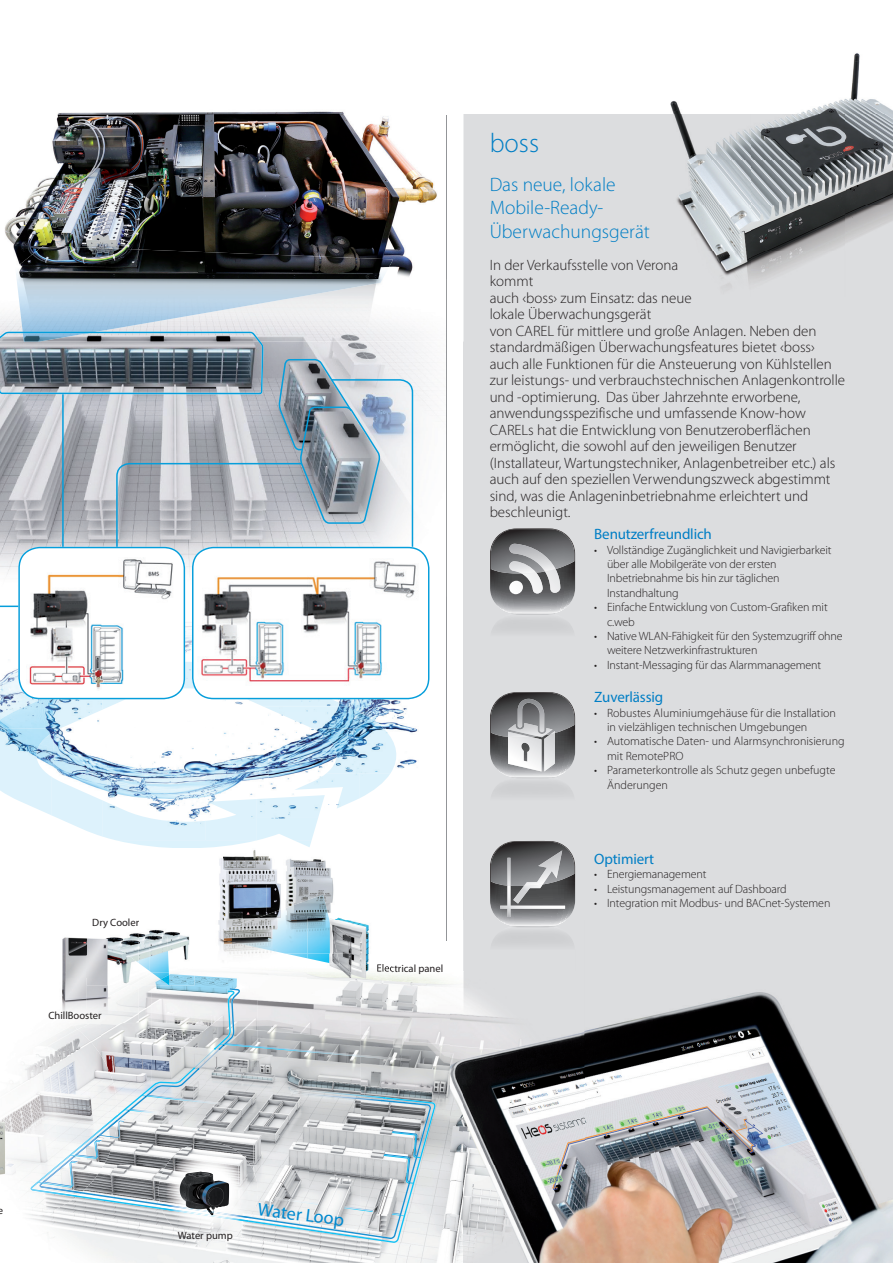
<style>
.page{position:relative;width:893px;height:1263px;background:#fff}
.page>*{position:absolute;margin:0;border:0;box-sizing:border-box;transform-origin:0 0}
.t1{font:300 27px "Myriad Pro";color:#007ec5}
.t2{font:300 19.5px/23.4px "Myriad Pro";color:#007ec5}
.t3{font:18.15px "Myriad Pro";color:#0089cf}
.t4{font:300 15px/16.5px "Myriad Pro";color:#231f20}
.t5{font:15px "Myriad Pro";letter-spacing:-.01em;color:#007ec5}
.t6{font:300 12px/14.4px "Myriad Pro";letter-spacing:-.01em;color:#231f20}
.t7{font:10.65px "Myriad Pro";color:#231f20}
</style>
<div class="page">
<div style="left:463px;top:115px;width:430px;height:1148px;background:#dcdddf"></div>
<img style="left:376px;top:699px;width:42px;height:70px">
<img style="left:51px;top:751px;width:3px;height:17px">
<img style="left:107px;top:699px;width:108px;height:120px">
<img style="left:215px;top:699px;width:53px;height:100px">
<img style="left:348px;top:699px;width:28px;height:100px">
<img style="left:54px;top:729px;width:53px;height:62px">
<img style="left:268px;top:729px;width:45px;height:44px">
<svg style="left:116px;top:840px;width:196px;height:8px"></svg>
<img style="left:0;top:699px;width:103px;height:30px">
<img style="left:103px;top:699px;width:23px;height:11px">
<img style="left:247px;top:699px;width:101px;height:7px">
<img style="left:263px;top:706px;width:121px;height:23px">
<img style="left:0;top:729px;width:60px;height:22px">
<img style="left:313px;top:729px;width:87px;height:44px">
<img style="left:0;top:751px;width:51px;height:64px">
<img style="left:51px;top:776px;width:52px;height:61px">
<img style="left:257px;top:773px;width:102px;height:45px">
<img style="left:359px;top:773px;width:32px;height:25px">
<img style="left:103px;top:800px;width:51px;height:40px">
<img style="left:205px;top:799px;width:52px;height:41px">
<img style="left:154px;top:819px;width:51px;height:21px">
<img style="left:257px;top:818px;width:61px;height:22px">
<img style="left:5px;top:111px;width:432px;height:166px">
<hr style="left:446px;top:115px;width:1px;height:825px;background:#939598">
<img style="left:15px;top:246px;width:378px;height:33px">
<img style="left:17px;top:279px;width:366px;height:53px">
<svg style="left:0;top:332px;width:429px;height:367px"></svg>
<img style="left:361px;top:940px;width:90px;height:78px">
<img style="left:195px;top:972px;width:166px;height:95px">
<img style="left:360px;top:1018px;width:91px;height:245px">
<img style="left:309px;top:1243px;width:52px;height:20px">
<img style="left:83px;top:1243px;width:226px;height:20px">
<img style="left:118px;top:985px;width:33px;height:82px">
<img style="left:151px;top:985px;width:88px;height:82px">
<img style="left:392px;top:964px;width:51px;height:10px">
<img style="left:156px;top:976px;width:81px;height:18px">
<svg style="left:32px;top:1067px;width:403px;height:176px"></svg>
<svg style="left:39px;top:1068px;width:392px;height:171px"></svg>
<img style="left:291px;top:1088px;width:94px;height:9px">
<img style="left:291px;top:1092px;width:91px;height:9px">
<svg style="left:381px;top:1097px;width:4px;height:4px"></svg>
<img style="left:194px;top:1048px;width:20px;height:19px">
<img style="left:198px;top:1049px;width:22px;height:20px">
<svg style="left:193px;top:1067px;width:6px;height:3px"></svg>
<svg style="left:383px;top:1131px;width:38px;height:53px;background:#b4cad3"></svg>
<img style="left:229px;top:1095px;width:2px;height:9px">
<img style="left:142px;top:1095px;width:87px;height:10px">
<svg style="left:141px;top:1095px;width:8px;height:3px"></svg>
<img style="left:240px;top:1043px;width:170px;height:17px">
<img style="left:221px;top:1044px;width:188px;height:17px">
<svg style="left:214px;top:988px;width:26px;height:62px;background:#b3ccd7"></svg>
<img style="left:125px;top:1109px;width:36px;height:5px">
<svg style="left:124px;top:1109px;width:8px;height:3px"></svg>
<img style="left:275px;top:1197px;width:125px;height:1px">
<img style="left:274px;top:1198px;width:130px;height:18px">
<svg style="left:399px;top:1214px;width:6px;height:2px"></svg>
<img style="left:16px;top:1023px;width:102px;height:196px">
<img style="left:31px;top:1115px;width:87px;height:82px">
<img style="left:39px;top:1119px;width:78px;height:74px">
<svg style="left:37px;top:1121px;width:87px;height:66px"></svg>
<img style="left:159px;top:1171px;width:70px;height:37px">
<img style="left:161px;top:1218px;width:88px;height:4px">
<img style="left:160px;top:1204px;width:91px;height:14px">
<img style="left:180px;top:1171px;width:43px;height:40px">
<svg style="left:209px;top:1207px;width:4px;height:9px"></svg>
<img style="left:190px;top:1208px;width:23px;height:5px">
<img style="left:0;top:1111px;width:30px;height:75px">
<img style="left:139px;top:933px;width:16px;height:52px">
<img style="left:155px;top:979px;width:6px;height:6px">
<img style="left:169px;top:974px;width:26px;height:11px">
<img style="left:139px;top:941px;width:30px;height:38px">
<svg style="left:161px;top:975px;width:9px;height:11px"></svg>
<img style="left:62px;top:937px;width:25px;height:74px">
<img style="left:86px;top:978px;width:53px;height:45px">
<img style="left:62px;top:1008px;width:7px;height:6px">
<img style="left:87px;top:933px;width:52px;height:52px">
<img style="left:119px;top:944px;width:20px;height:19px">
<img style="left:307px;top:972px;width:43px;height:8px">
<img style="left:350px;top:920px;width:42px;height:60px">
<img style="left:377px;top:964px;width:15px;height:10px">
<img style="left:392px;top:940px;width:7px;height:13px">
<img style="left:219px;top:856px;width:5px;height:64px">
<img style="left:218px;top:920px;width:35px;height:35px">
<img style="left:283px;top:953px;width:68px;height:19px">
<img style="left:218px;top:930px;width:6px;height:10px">
<img style="left:285px;top:953px;width:22px;height:5px">
<img style="left:149px;top:930px;width:41px;height:30px">
<img style="left:149px;top:936px;width:20px;height:36px">
<img style="left:307px;top:953px;width:33px;height:12px">
<img style="left:224px;top:850px;width:109px;height:34px">
<img style="left:224px;top:884px;width:42px;height:36px">
<img style="left:266px;top:884px;width:43px;height:10px">
<img style="left:309px;top:884px;width:25px;height:29px">
<img style="left:251px;top:894px;width:78px;height:26px">
<img style="left:224px;top:920px;width:105px;height:33px">
<img style="left:329px;top:917px;width:22px;height:36px">
<img style="left:307px;top:917px;width:22px;height:3px">
<svg style="left:490px;top:528px;width:85px;height:86px"></svg>
<img style="left:491px;top:529px;width:83px;height:44px">
<img style="left:509px;top:544px;width:47px;height:27px">
<img style="left:509px;top:561px;width:27px;height:12px">
<svg style="left:490px;top:692px;width:77px;height:86px"></svg>
<img style="left:491px;top:693px;width:83px;height:44px">
<img style="left:508px;top:699px;width:47px;height:38px">
<svg style="left:490px;top:841px;width:85px;height:86px"></svg>
<img style="left:491px;top:842px;width:83px;height:44px">
<img style="left:507px;top:858px;width:3px;height:28px">
<img style="left:524px;top:850px;width:38px;height:36px">
<img style="left:657px;top:53px;width:236px;height:233px">
<img style="left:451px;top:971px;width:442px;height:292px">
<p class="t7" style="left:92px;top:916px;width:48px">Dry Cooler</p>
<p class="t7" style="left:48px;top:1009px;width:55px">ChillBooster</p>
<p class="t7" style="left:376px;top:962px;width:68px">Electrical panel</p>
<h1 class="t1" style="left:490px;top:129px;width:51px">boss</h1>
<h2 class="t2" style="left:490px;top:173px;width:162px">Das neue, lokale<br>Mobile-Ready-<br>Überwachungsgerät</h2>
<p class="t4" style="left:490px;top:256px;width:357px">In der Verkaufsstelle von Verona<br>kommt<br>auch ‹boss› zum Einsatz: das neue<br>lokale Überwachungsgerät<br>von CAREL für mittlere und große Anlagen. Neben den standardmäßigen Überwachungsfeatures bietet ‹boss› auch alle Funktionen für die Ansteuerung von Kühlstellen zur leistungs- und verbrauchstechnischen Anlagenkontrolle und -optimierung. Das über Jahrzehnte erworbene, anwendungsspezifische und umfassende Know-how CARELs hat die Entwicklung von Benutzeroberflächen ermöglicht, die sowohl auf den jeweiligen Benutzer (Installateur, Wartungstechniker, Anlagenbetreiber etc.) als auch auf den speziellen Verwendungszweck abgestimmt sind, was die Anlageninbetriebnahme erleichtert und beschleunigt.</p>
<p class="t5" style="left:594px;top:525px;width:119px">Benutzerfreundlich</p>
<p class="t6" style="left:607px;top:542px;width:226px;text-indent:-13px">• Vollständige Zugänglichkeit und Navigierbarkeit über alle Mobilgeräte von der ersten Inbetriebnahme bis hin zur täglichen Instandhaltung</p>
<p class="t6" style="left:607px;top:600px;width:222px;text-indent:-13px">• Einfache Entwicklung von Custom-Grafiken mit c.web</p>
<p class="t6" style="left:607px;top:629px;width:237px;text-indent:-13px">• Native WLAN-Fähigkeit für den Systemzugriff ohne weitere Netzwerkinfrastrukturen</p>
<p class="t6" style="left:594px;top:658px;width:229px">• Instant-Messaging für das Alarmmanagement</p>
<p class="t5" style="left:594px;top:688px;width:71px">Zuverlässig</p>
<p class="t6" style="left:607px;top:706px;width:230px;text-indent:-13px">• Robustes Aluminiumgehäuse für die Installation in vielzähligen technischen Umgebungen</p>
<p class="t6" style="left:607px;top:734px;width:239px;text-indent:-13px">• Automatische Daten- und Alarmsynchronisierung mit RemotePRO</p>
<p class="t6" style="left:607px;top:763px;width:230px;text-indent:-13px">• Parameterkontrolle als Schutz gegen unbefugte<br>Änderungen</p>
<p class="t5" style="left:594px;top:849px;width:61px">Optimiert</p>
<p class="t6" style="left:594px;top:867px;width:114px">• Energiemanagement</p>
<p class="t6" style="left:594px;top:881px;width:194px">• Leistungsmanagement auf Dashboard</p>
<p class="t6" style="left:594px;top:896px;width:238px">• Integration mit Modbus- und BACnet-Systemen</p>
<p class="t7" style="left:178px;top:1229px;width:56px">Water pump</p>
<p class="t3" style="left:259px;top:1199px;width:88px;rotate:7deg">Water Loop</p>
</div>
